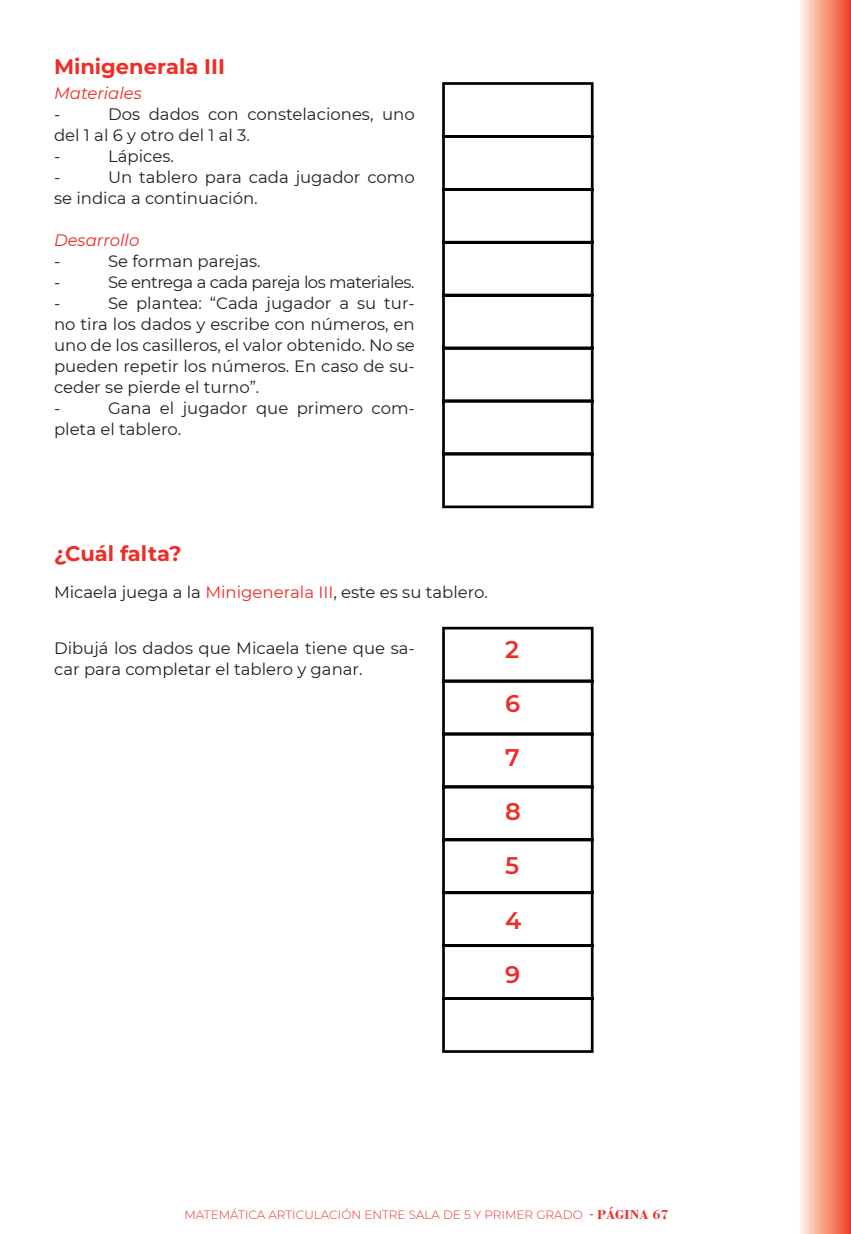
<style>
.page{position:relative;width:851px;height:1234px;background:#fff}
.page>*{position:absolute;margin:0;border:0;box-sizing:border-box;transform-origin:0 0}
.SUBTITULOS{font:600 24px "Montserrat";color:#ee2d28}
.FRASES{font:700 21px "Montserrat";color:#ee2d28}
.FRASES-2{font:16.5px/21px "Montserrat";color:#231f20}
.FRASES-3{font:16.5px "Montserrat";letter-spacing:-.03em;color:#231f20}
.FRASES-4{font:italic 16.5px "Montserrat";color:#ee2d28}
.t1{font:300 12px "Montserrat";color:#ee2d28}
.s1{color:#ee2d28}
.s2{font-weight:500}
.s3{font-family:"Bodoni BT";font-weight:700;font-size:13.5px}
</style>
<div class="page">
<div style="left:797px;top:0;width:53px;height:1233px;background:linear-gradient(to right,#fffff3,#ef4321)"></div>
<svg style="left:442px;top:82px;width:152px;height:427px"></svg>
<svg style="left:442px;top:626px;width:152px;height:427px"></svg>
<p class="FRASES" style="left:54px;top:52px;width:172px">Minigenerala III</p>
<p class="FRASES-4" style="left:54px;top:82px;width:89px">Materiales</p>
<p class="FRASES-2" style="left:54px;top:103px;width:8px">-</p>
<p class="FRASES-2" style="left:54px;top:103px;width:362px;text-indent:54px">Dos dados con constelaciones, uno del 1 al 6 y otro del 1 al 3.</p>
<p class="FRASES-2" style="left:54px;top:145px;width:8px">-</p>
<p class="FRASES-2" style="left:108px;top:145px;width:67px">Lápices.</p>
<p class="FRASES-2" style="left:54px;top:166px;width:8px">-</p>
<p class="FRASES-2" style="left:54px;top:166px;width:362px;text-indent:54px">Un tablero para cada jugador como se indica a continuación.</p>
<p class="FRASES-4" style="left:54px;top:229px;width:87px">Desarrollo</p>
<p class="FRASES-2" style="left:54px;top:250px;width:8px">-</p>
<p class="FRASES-2" style="left:108px;top:250px;width:154px">Se forman parejas.</p>
<p class="FRASES-2" style="left:54px;top:271px;width:8px">-</p>
<p class="FRASES-3" style="left:108px;top:271px;width:308px">Se entrega a cada pareja los materiales.</p>
<p class="FRASES-2" style="left:54px;top:292px;width:8px">-</p>
<p class="FRASES-2" style="left:54px;top:292px;width:362px;text-align:justify;text-indent:54px">Se plantea: “Cada jugador a su tur&shy;no tira los dados y escribe con números, en uno de los casilleros, el valor obtenido. No se pueden repetir los números. En caso de su&shy;ceder se pierde el turno”.</p>
<p class="FRASES-2" style="left:54px;top:397px;width:8px">-</p>
<p class="FRASES-2" style="left:54px;top:397px;width:362px;text-indent:54px">Gana el jugador que primero com&shy;pleta el tablero.</p>
<p class="FRASES" style="left:54px;top:538px;width:129px">¿Cuál falta?</p>
<p class="FRASES-2" style="left:54px;top:580px;width:435px">Micaela juega a la <span class="s1">Minigenerala III</span>, este es su tablero.</p>
<p class="FRASES-2" style="left:54px;top:637px;width:362px">Dibujá los dados que Micaela tiene que sa&shy;car para completar el tablero y ganar.</p>
<p class="SUBTITULOS" style="left:505px;top:632px;width:15px">2</p>
<p class="SUBTITULOS" style="left:505px;top:686px;width:17px">6</p>
<p class="SUBTITULOS" style="left:505px;top:740px;width:16px">7</p>
<p class="SUBTITULOS" style="left:505px;top:794px;width:17px">8</p>
<p class="SUBTITULOS" style="left:505px;top:848px;width:16px">5</p>
<p class="SUBTITULOS" style="left:505px;top:902px;width:18px">4</p>
<p class="SUBTITULOS" style="left:505px;top:956px;width:17px">9</p>
<p class="t1" style="left:184px;top:1205px;width:485px">MATEMÁTICA ARTICULACIÓN ENTRE SALA DE 5 Y PRIMER GRADO <span class="s2">-</span> <span class="s3">PÁGINA 67</span></p>
</div>
